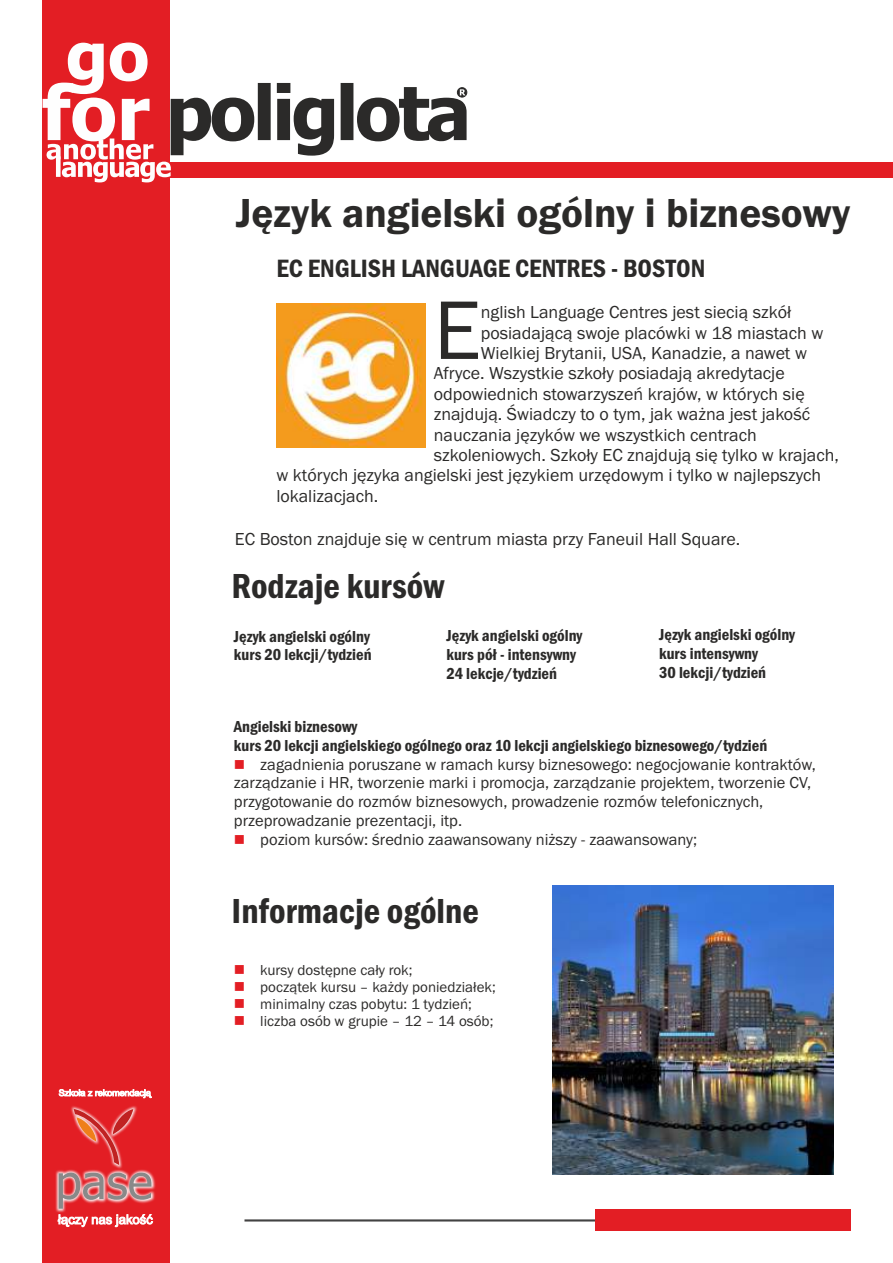
<style>
.page{position:relative;width:893px;height:1263px;background:#fff}
.page>*{position:absolute;margin:0;border:0;box-sizing:border-box;transform-origin:0 0}
.t1{font:85.95px "Franklin Gothic";color:#2b2a29}
.t2{font:600 42px "Franklin Gothic";color:#2b2a29}
.t3{font:600 condensed 36px "Franklin Gothic";color:#2b2a29}
.t4{font:600 condensed 25.95px "Franklin Gothic";color:#2b2a29}
.t5{font:18px "Franklin Gothic";color:#2b2a29}
.t6{font:16.5px/18.8px "Franklin Gothic";color:#2b2a29}
.t7{font:600 condensed 16.5px/18.8px "Franklin Gothic";color:#2b2a29}
.t8{font:15px "Franklin Gothic";color:#2b2a29}
.s1{color:#e31e24}
</style>
<div class="page">
<div style="left:166px;top:162px;width:727px;height:15px;background:#e31e24"></div>
<div style="left:43px;top:0;width:127px;height:1263px;background:#e31e24"></div>
<svg style="left:43px;top:43px;width:424px;height:139px"></svg>
<img style="left:55px;top:1169px;width:100px;height:43px">
<img style="left:71px;top:1106px;width:51px;height:63px">
<img style="left:109px;top:1106px;width:28px;height:13px">
<svg style="left:74px;top:1109px;width:59px;height:56px"></svg>
<svg style="left:58px;top:1172px;width:95px;height:55px"></svg>
<svg style="left:59px;top:1089px;width:93px;height:9px"></svg>
<hr style="left:244px;top:1219px;width:606px;height:2px;background:#434242">
<div style="left:595px;top:1210px;width:255px;height:21px;background:#e31e24"></div>
<img style="left:276px;top:303px;width:149px;height:145px">
<img style="left:552px;top:885px;width:282px;height:290px">
<h2 class="t2" style="left:236px;top:198px;width:616px">Język angielski ogólny i biznesowy</h2>
<h3 class="t4" style="left:276px;top:258px;width:431px">EC ENGLISH LANGUAGE CENTRES - BOSTON</h3>
<h1 class="t1" style="left:434px;top:299px;width:49px">E</h1>
<p class="t5" style="left:481px;top:305px;width:312px">nglish Language Centres jest siecią szkół</p>
<p class="t5" style="left:481px;top:326px;width:344px">posiadającą swoje placówki w 18 miastach w</p>
<p class="t5" style="left:481px;top:346px;width:328px">Wielkiej Brytanii, USA, Kanadzie, a nawet w</p>
<p class="t5" style="left:434px;top:367px;width:352px">Afryce. Wszystkie szkoły posiadają akredytacje</p>
<p class="t5" style="left:434px;top:387px;width:372px">odpowiednich stowarzyszeń krajów, w których się</p>
<p class="t5" style="left:434px;top:408px;width:378px">znajdują. Świadczy to o tym, jak ważna jest jakość</p>
<p class="t5" style="left:434px;top:428px;width:325px">nauczania języków we wszystkich centrach</p>
<p class="t5" style="left:434px;top:448px;width:407px">szkoleniowych. Szkoły EC znajdują się tylko w krajach,</p>
<p class="t5" style="left:276px;top:469px;width:546px">w których języka angielski jest językiem urzędowym i tylko w najlepszych</p>
<p class="t5" style="left:276px;top:489px;width:103px">lokalizacjach.</p>
<p class="t5" style="left:235px;top:532px;width:507px">EC Boston znajduje się w centrum miasta przy Faneuil Hall Square.</p>
<h3 class="t3" style="left:232px;top:572px;width:214px">Rodzaje kursów</h3>
<p class="t7" style="left:234px;top:628px;width:139px">Język angielski ogólny kurs 20 lekcji/tydzień</p>
<p class="t7" style="left:446px;top:628px;width:138px">Język angielski ogólny kurs pół - intensywny<br>24 lekcje/tydzień</p>
<p class="t7" style="left:659px;top:626px;width:138px">Język angielski ogólny kurs intensywny<br>30 lekcji/tydzień</p>
<p class="t7" style="left:234px;top:719px;width:535px">Angielski biznesowy<br>kurs 20 lekcji angielskiego ogólnego oraz 10 lekcji angielskiego biznesowego/tydzień</p>
<p class="t6" style="left:234px;top:756px;width:584px"><span class="s1">■</span> zagadnienia poruszane w ramach kursy biznesowego: negocjowanie kontraktów, zarządzanie i HR, tworzenie marki i promocja, zarządzanie projektem, tworzenie CV, przygotowanie do rozmów biznesowych, prowadzenie rozmów telefonicznych, przeprowadzanie prezentacji, itp.</p>
<p class="t6" style="left:234px;top:831px;width:465px"><span class="s1">■</span> poziom kursów: średnio zaawansowany niższy - zaawansowany;</p>
<h3 class="t3" style="left:232px;top:898px;width:249px">Informacje ogólne</h3>
<p class="t8" style="left:234px;top:964px;width:180px"><span class="s1">■</span> kursy dostępne cały rok;</p>
<p class="t8" style="left:234px;top:981px;width:263px"><span class="s1">■</span> początek kursu – każdy poniedziałek;</p>
<p class="t8" style="left:234px;top:998px;width:240px"><span class="s1">■</span> minimalny czas pobytu: 1 tydzień;</p>
<p class="t8" style="left:234px;top:1015px;width:261px"><span class="s1">■</span> liczba osób w grupie – 12 – 14 osób;</p>
</div>
